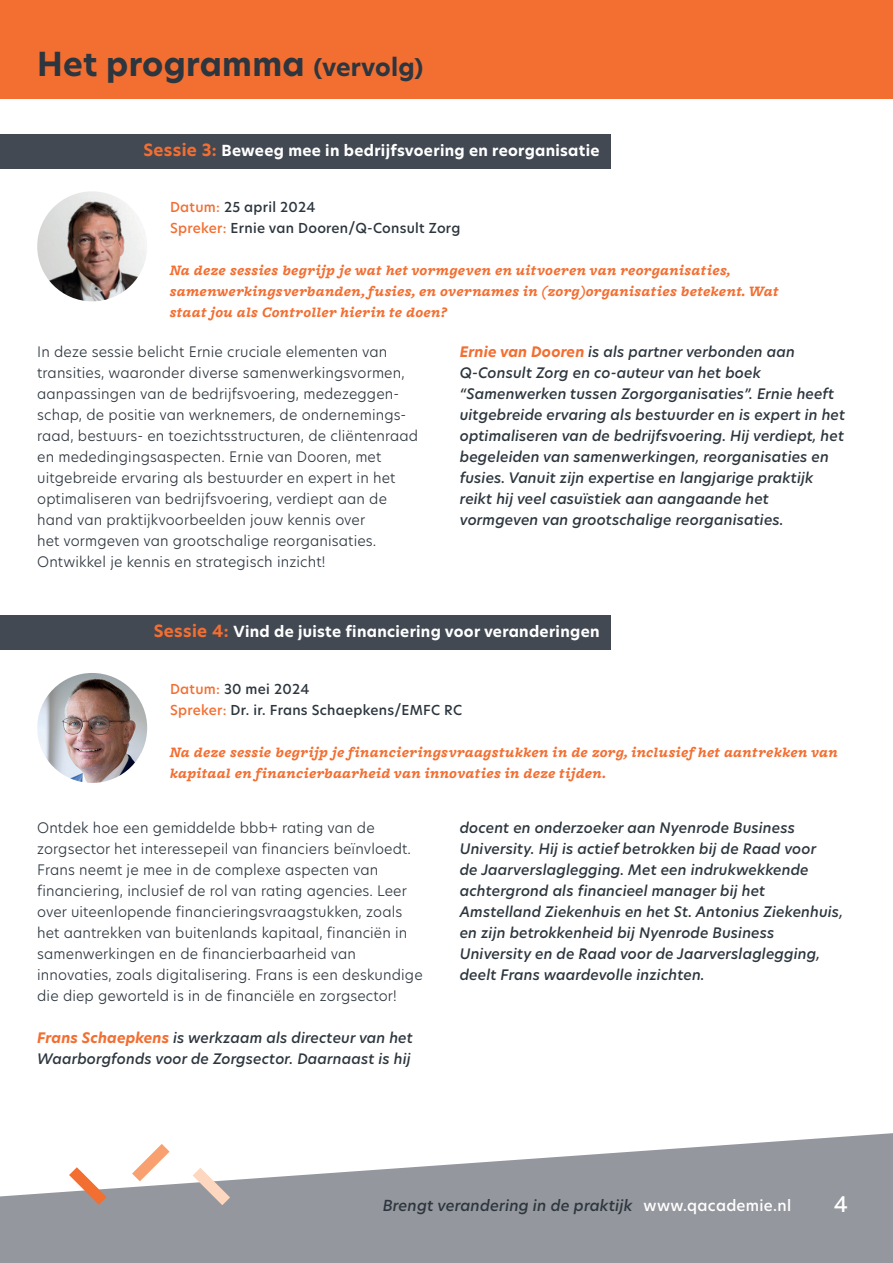
<style>
.page{position:relative;width:893px;height:1263px;background:#fff}
.page>*{position:absolute;margin:0;border:0;box-sizing:border-box;transform-origin:0 0}
.t1{font:700 32.55px "New Hero";letter-spacing:.01em;color:#2d363e}
.t2{font:500 21.3px "New Hero";color:#fff}
.t3{font:italic 700 15px/21px "Freight Macro Pro";letter-spacing:.02em;color:#f36e31}
.t4{font:700 15px "New Hero";letter-spacing:.02em;color:#fff}
.t5{font:italic 500 15px "New Hero";letter-spacing:.01em;color:#2d363e}
.t6{font:300 14.25px/21px "New Hero";letter-spacing:.01em;color:#2d363e}
.t7{font:italic 500 14.25px/21px "New Hero";letter-spacing:.01em;color:#2d363e}
.t8{font:500 13.5px/21px "New Hero";letter-spacing:.02em;color:#2d363e}
.s1{font-size:24px}
.s2{font-size:16.5px;color:#f36e31}
.s3{color:#f36e31}
.s4{font-weight:700;color:#f36e31}
.s5{font-style:normal;color:#fff}
</style>
<div class="page">
<svg style="left:0;top:1133px;width:893px;height:130px;fill:#94979d"></svg>
<svg style="left:69px;top:1167px;width:38px;height:38px"></svg>
<svg style="left:193px;top:1168px;width:37px;height:37px"></svg>
<svg style="left:132px;top:1144px;width:38px;height:37px"></svg>
<div style="left:0;top:0;width:893px;height:99px;background:#f36e31"></div>
<div style="left:0;top:134px;width:610px;height:34px;background:#424953"></div>
<img style="left:37px;top:191px;width:110px;height:110px;border-radius:55px">
<div style="left:0;top:615px;width:610px;height:35px;background:#424953"></div>
<img style="left:37px;top:673px;width:110px;height:110px;border-radius:55px">
<h1 class="t1" style="left:37px;top:42px;width:388px">Het programma <span class="s1">(vervolg)</span></h1>
<p class="t4" style="left:143px;top:140px;width:458px"><span class="s2">Sessie 3:</span> Beweeg mee in bedrijfsvoering en reorganisatie</p>
<p class="t8" style="left:170px;top:197px;width:292px"><span class="s3">Datum:</span> 25 april 2024<br><span class="s3">Spreker:</span> Ernie van Dooren/Q-Consult Zorg</p>
<p class="t3" style="left:170px;top:259px;width:610px">Na deze sessies begrijp je wat het vormgeven en uitvoeren van reorganisaties, samenwerkingsverbanden, fusies, en overnames in (zorg)organisaties betekent. Wat staat jou als Controller hierin te doen?</p>
<p class="t6" style="left:37px;top:341px;width:382px">In deze sessie belicht Ernie cruciale elementen van transities, waaronder diverse samenwerkingsvormen, aanpassingen van de bedrijfsvoering, medezeggen&shy;schap, de positie van werknemers, de ondernemings&shy;raad, bestuurs- en toezichtsstructuren, de cliëntenraad en mededingingsaspecten. Ernie van Dooren, met uitgebreide ervaring als bestuurder en expert in het optimaliseren van bedrijfsvoering, verdiept aan de hand van praktijkvoorbeelden jouw kennis over<br>het vormgeven van grootschalige reorganisaties.<br>Ontwikkel je kennis en strategisch inzicht!</p>
<p class="t7" style="left:460px;top:341px;width:387px"><span class="s4">Ernie van Dooren</span> is als partner verbonden aan Q-Consult Zorg en co-auteur van het boek “Samenwerken tussen Zorgorganisaties”. Ernie heeft uitgebreide ervaring als bestuurder en is expert in het optimaliseren van de bedrijfsvoering. Hij verdiept, het begeleiden van samenwerkingen, reorganisaties en fusies. Vanuit zijn expertise en langjarige praktijk reikt hij veel casuïstiek aan aangaande het vormgeven van grootschalige reorganisaties.</p>
<p class="t4" style="left:154px;top:621px;width:447px"><span class="s2">Sessie 4:</span> Vind de juiste financiering voor veranderingen</p>
<p class="t8" style="left:170px;top:678px;width:293px"><span class="s3">Datum:</span> 30 mei 2024<br><span class="s3">Spreker:</span> Dr. ir. Frans Schaepkens/EMFC RC</p>
<p class="t3" style="left:170px;top:741px;width:669px">Na deze sessie begrijp je financieringsvraagstukken in de zorg, inclusief het aantrekken van kapitaal en financierbaarheid van innovaties in deze tijden.</p>
<p class="t6" style="left:37px;top:817px;width:387px">Ontdek hoe een gemiddelde bbb+ rating van de zorgsector het interessepeil van financiers beïnvloedt.<br>Frans neemt je mee in de complexe aspecten van financiering, inclusief de rol van rating agencies. Leer over uiteenlopende financieringsvraagstukken, zoals het aantrekken van buitenlands kapitaal, financiën in samenwerkingen en de financierbaarheid van innovaties, zoals digitalisering. Frans is een deskundige die diep geworteld is in de financiële en zorgsector!</p>
<p class="t7" style="left:37px;top:1027px;width:377px"><span class="s4">Frans Schaepkens</span> is werkzaam als directeur van het<br>Waarborgfonds voor de Zorgsector. Daarnaast is hij</p>
<p class="t7" style="left:460px;top:817px;width:385px">docent en onderzoeker aan Nyenrode Business University. Hij is actief betrokken bij de Raad voor<br>de Jaarverslaglegging. Met een indrukwekkende achtergrond als financieel manager bij het Amstelland Ziekenhuis en het St. Antonius Ziekenhuis, en zijn betrokkenheid bij Nyenrode Business University en de Raad voor de Jaarverslaglegging, deelt Frans waardevolle inzichten.</p>
<p class="t5" style="left:383px;top:1195px;width:410px">Brengt verandering in de praktijk <span class="s5">www.qacademie.nl</span></p>
<h2 class="t2" style="left:834px;top:1189px;width:16px">4</h2>
</div>
